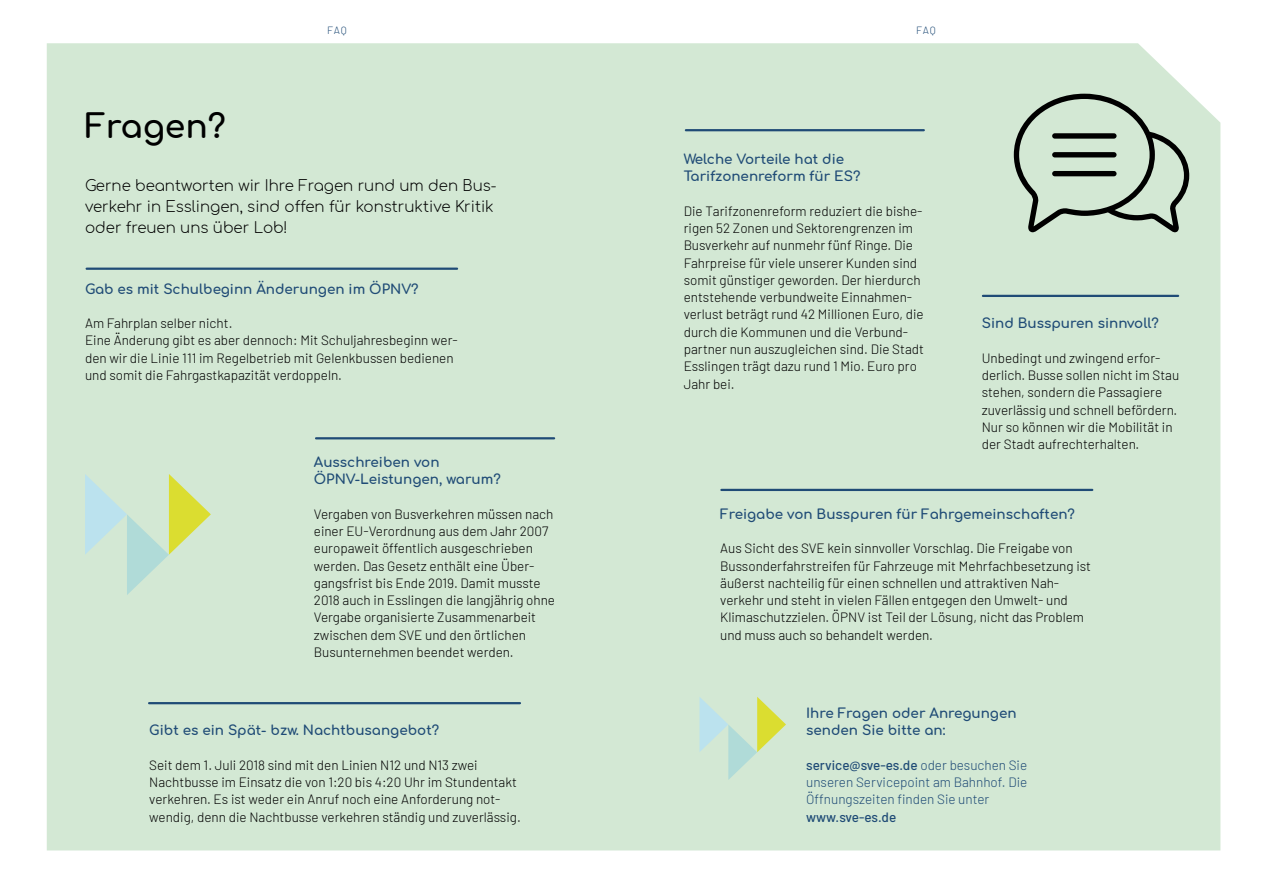
<style>
.page{position:relative;width:1263px;height:893px;background:#fff}
.page>*{position:absolute;margin:0;border:0;box-sizing:border-box;transform-origin:0 0}
.t1{font:700 33px "Comfortaa";color:#000}
.t2{font:300 15px/21px "Comfortaa";color:#000}
.t3{font:300 13.5px/17.2px "Barlow";color:#000}
.t4{font:700 13.5px/17.2px "Comfortaa";color:#1f4b76}
.t5{font:300 13.5px/17.2px "Barlow";color:#1f4b76;text-align:justify}
.t6{font:500 13.5px "Barlow";letter-spacing:-.005em;color:#1f4b76}
.t7{font:300 10.5px "Barlow";color:#1f4b76}
.s1{font-weight:500}
</style>
<div class="page">
<div style="left:47px;top:43px;width:1173px;height:807px;background:#d3e8d4"></div>
<svg style="left:1010px;top:90px;width:182px;height:146px;background:#b6c9b7"></svg>
<div style="left:1051px;top:151px;width:67px;height:8px;background:#000;border-radius:4px"></div>
<div style="left:1050px;top:150px;width:69px;height:10px;border:2px solid #d3e8d4;border-radius:4px"></div>
<div style="left:1051px;top:132px;width:67px;height:8px;background:#000;border-radius:4px"></div>
<div style="left:1050px;top:131px;width:69px;height:10px;border:2px solid #d3e8d4;border-radius:4px"></div>
<div style="left:1051px;top:170px;width:67px;height:7px;background:#000;border-radius:4px"></div>
<div style="left:1050px;top:169px;width:69px;height:10px;border:2px solid #d3e8d4;border-radius:4px"></div>
<svg style="left:699px;top:697px;width:87px;height:83px;background:#cde4c5"></svg>
<svg style="left:85px;top:474px;width:126px;height:121px;background:#cde4c4"></svg>
<hr style="left:721px;top:489px;width:371px;height:2px;background:#1f4b76">
<hr style="left:983px;top:295px;width:195px;height:2px;background:#1f4b76">
<hr style="left:686px;top:129px;width:238px;height:2px;background:#1f4b76">
<hr style="left:316px;top:437px;width:238px;height:2px;background:#1f4b76">
<hr style="left:149px;top:702px;width:371px;height:2px;background:#1f4b76">
<hr style="left:87px;top:268px;width:370px;height:2px;background:#1f4b76">
<p class="t7" style="left:327px;top:23px;width:21px">FA Q</p>
<p class="t7" style="left:916px;top:23px;width:21px">FA Q</p>
<h1 class="t1" style="left:85px;top:95px;width:142px">Fragen?</h1>
<p class="t2" style="left:85px;top:173px;width:413px">Gerne beantworten wir Ihre Fragen rund um den Bus&shy;verkehr in Esslingen, sind offen für konstruktive Kritik oder freuen uns über Lob!</p>
<p class="t4" style="left:85px;top:278px;width:335px">Gab es mit Schulbeginn Änderungen im ÖPNV?</p>
<p class="t3" style="left:85px;top:314px;width:374px">Am Fahrplan selber nicht.<br>Eine Änderung gibt es aber dennoch: M it Schuljahresbeginn wer&shy;den wir die Linie 111 im Regelbetrieb mit Gelenkbussen bedienen und somit die Fahrgastkapazität verdoppeln.</p>
<p class="t4" style="left:684px;top:149px;width:178px">Welche Vorteile hat die<br>Tarifzonenreform für ES?</p>
<p class="t3" style="left:684px;top:201px;width:242px">Die Tarifzonenreform reduziert die bishe&shy;rigen 52 Zonen und Sektorengrenzen im Busverkehr auf nunmehr fünf Ringe. Die Fahrpreise für viele unserer Kunden sind somit günstiger geworden. Der hierdurch entstehende verbundweite Einnahmen&shy;verlust beträgt rund 42 M illionen Euro, die durch die Kommunen und die Verbund&shy;partner nun auszugleichen sind. Die Stadt Esslingen trägt dazu rund 1 M io. Euro pro Jahr bei.</p>
<p class="t4" style="left:982px;top:313px;width:179px">Sind Busspuren sinnvoll?</p>
<p class="t3" style="left:982px;top:348px;width:199px">Unbedingt und zwingend erfor&shy;derlich. Busse sollen nicht im Stau stehen, sondern die Passagiere zuverlässig und schnell befördern.<br>Nur so können wir die Mobilität in der Stadt aufrechterhalten.</p>
<p class="t4" style="left:314px;top:452px;width:188px">Ausschreiben von<br>ÖPNV-Leistungen, warum?</p>
<p class="t3" style="left:314px;top:504px;width:243px">Vergaben von Busverkehren müssen nach einer EU-Verordnung aus dem Jahr 2007 europaweit öffentlich ausgeschrieben werden. Das Gesetz enthält eine Ü ber&shy;gangsfrist bis Ende 2019. Damit musste 2018 auch in Esslingen die langjährig ohne Vergabe organisierte Zusammenarbeit zwischen dem SVE und den örtlichen Busunternehmen beendet werden.</p>
<p class="t4" style="left:149px;top:720px;width:291px">Gibt es ein Spät- bzw. Nachtbusangebot?</p>
<p class="t3" style="left:149px;top:755px;width:373px">Seit dem 1. Juli 2018 sind mit den Linien N12 und N13 zwei Nachtbusse im Einsatz die von 1:20 bis 4:20 Uhr im Stundentakt verkehren. Es ist weder ein Anruf noch eine Anforderung not&shy;wendig, denn die Nachtbusse verkehren ständig und zuverlässig.</p>
<p class="t4" style="left:720px;top:503px;width:356px">Freigabe von Busspuren für Fahrgemeinschaften?</p>
<p class="t3" style="left:720px;top:539px;width:372px">Aus Sicht des SVE kein sinnvoller Vorschlag. Die Freigabe von Bussonderfahrstreifen für Fahrzeuge mit M ehrfachbesetzung ist äußerst nachteilig für einen schnellen und attraktiven Nah&shy;verkehr und steht in vielen Fällen entgegen den Umwelt- und Klimaschutzzielen. ÖPNV ist Teil der Lösung, nicht das Problem und muss auch so behandelt werden.</p>
<p class="t4" style="left:806px;top:703px;width:212px">Ihre Fragen oder Anregungen senden Sie bitte an:</p>
<p class="t5" style="left:806px;top:755px;width:223px"><span class="s1">service@sve-es.de</span> oder besuchen Sie unseren Servicepoint am Bahnhof. Die Öffnungszeiten finden Sie unter</p>
<p class="t6" style="left:806px;top:807px;width:92px">www.sve-es.de</p>
</div>
